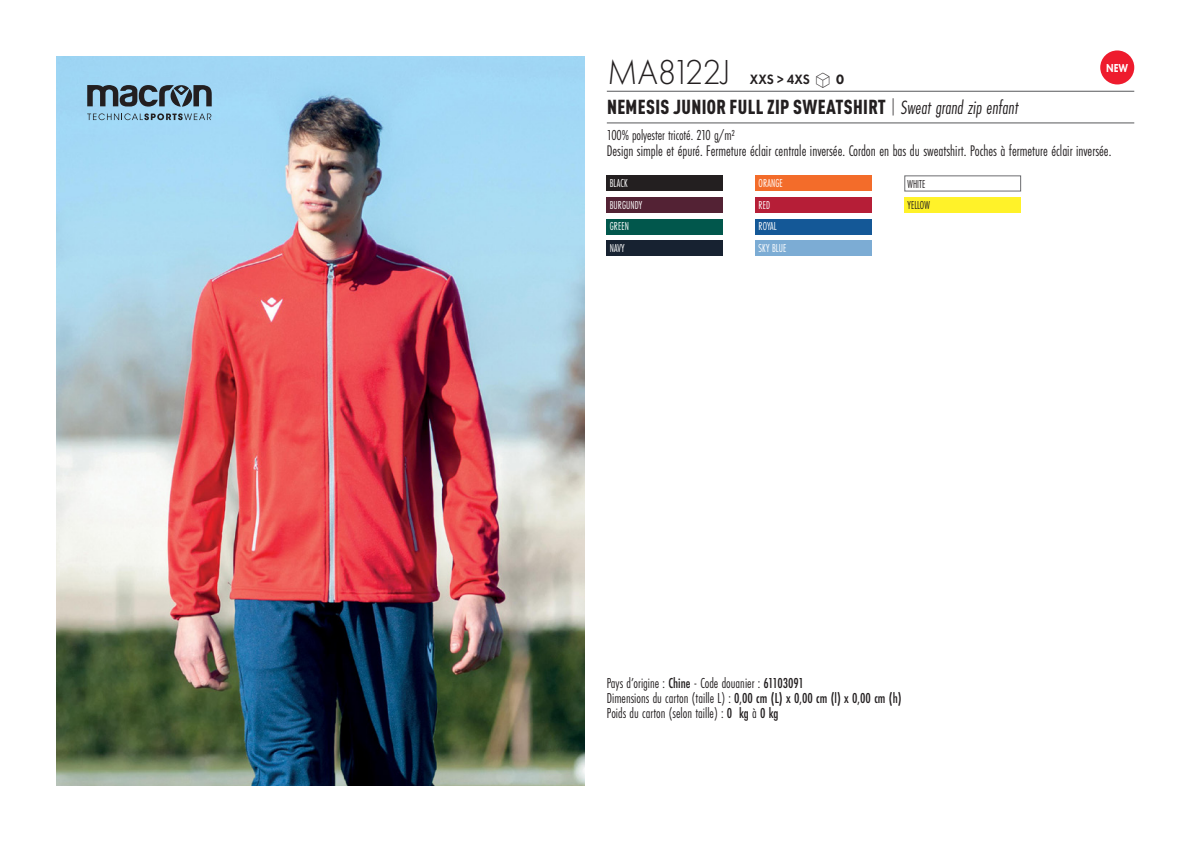
<style>
.page{position:relative;width:1191px;height:842px;background:#fff}
.page>*{position:absolute;margin:0;border:0;box-sizing:border-box;transform-origin:0 0}
.t1{font:300 36px "Futura PT";letter-spacing:-.02em;color:#231f20;scale:.95 1}
.t2{font:900 condensed 20px "DIN Pro";letter-spacing:.02em;color:#231f20;scale:.95 1}
.t3{font:16px "Futura PT Cond";color:#231f20;scale:.95 1}
.grammage_2020{font:15px "Futura PT Cond";color:#231f20;scale:.95 1}
.t4{font:500 15px "Futura PT Cond";color:#231f20;scale:.95 1}
.t5{font:600 14px "Futura PT";letter-spacing:-.01em;color:#231f20;scale:.95 1}
.Coloris_nuancier_bla{font:12px "Futura PT Cond";letter-spacing:.01em;color:#fff;scale:.9 1}
.Coloris_nuancier{font:12px "Futura PT Cond";letter-spacing:.01em;color:#231f20;scale:.9 1}
.nuancier_bloc_packsh{font:800 12px "Futura PT";color:#fff;scale:.8 1}
.s1{font-family:"Linotype Shapeshifter";font-weight:400;font-size:20px}
.s2{font-weight:800}
.s3{font-weight:300}
.s4{font-family:"Futura PT Cond";font-weight:400;font-style:italic;font-stretch:normal}
.s5{font-weight:500}
.s6{font-weight:400}
</style>
<div class="page">
<img style="left:57px;top:57px;width:527px;height:728px">
<hr style="left:607px;top:91px;width:527px;height:1px;background:#57585a">
<hr style="left:607px;top:123px;width:527px;height:1px;background:#57585a">
<div style="left:1100px;top:50px;width:34px;height:34px;background:#ee1b2d;border-radius:50%"></div>
<div style="left:607px;top:176px;width:116px;height:15px;background:#231f20"></div>
<div style="left:607px;top:197px;width:116px;height:16px;background:#532234"></div>
<div style="left:607px;top:219px;width:116px;height:15px;background:#01574c"></div>
<div style="left:607px;top:240px;width:116px;height:16px;background:#172231"></div>
<div style="left:755px;top:176px;width:117px;height:15px;background:#f36c2a"></div>
<div style="left:755px;top:197px;width:117px;height:16px;background:#b61e37"></div>
<div style="left:755px;top:219px;width:117px;height:15px;background:#145897"></div>
<div style="left:755px;top:240px;width:117px;height:16px;background:#7cacd4"></div>
<div style="left:904px;top:197px;width:116px;height:16px;background:#fff229"></div>
<svg style="left:87px;top:113px;width:124px;height:7px"></svg>
<svg style="left:87px;top:85px;width:125px;height:22px;background:#5b7280"></svg>
<p class="t1" style="left:607px;top:52px;width:131px">MA8122J</p>
<p class="nuancier_bloc_packsh" style="left:1106px;top:61px;width:29px">NEW</p>
<p class="t5" style="left:750px;top:71px;width:101px">XXS &gt; 4XS <span class="s1">S</span> <span class="s2">0</span></p>
<p class="t2" style="left:607px;top:91px;width:434px">NEMESIS JUNIOR FULL ZIP SWEATSHIRT <span class="s3">|</span> <span class="s4">Sweat grand zip enfant</span></p>
<p class="grammage_2020" style="left:607px;top:126px;width:136px">100% polyester tricoté. 210 g/m2</p>
<p class="t3" style="left:607px;top:142px;width:532px">Design simple et épuré. Fermeture éclair centrale inversée. Cordon en bas du sweatshirt. Poches à fermeture éclair inversée.</p>
<p class="Coloris_nuancier_bla" style="left:610px;top:176px;width:21px">BLACK</p>
<p class="Coloris_nuancier_bla" style="left:610px;top:198px;width:38px">BURGUNDY</p>
<p class="Coloris_nuancier_bla" style="left:610px;top:219px;width:23px">GREEN</p>
<p class="Coloris_nuancier_bla" style="left:610px;top:241px;width:18px">NAVY</p>
<p class="Coloris_nuancier_bla" style="left:758px;top:176px;width:28px">ORANGE</p>
<p class="Coloris_nuancier_bla" style="left:758px;top:198px;width:14px">RED</p>
<p class="Coloris_nuancier_bla" style="left:758px;top:219px;width:22px">ROYAL</p>
<p class="Coloris_nuancier_bla" style="left:758px;top:241px;width:32px">SKY BLUE</p>
<p class="Coloris_nuancier" style="left:907px;top:177px;width:22px">WHITE</p>
<p class="Coloris_nuancier" style="left:907px;top:198px;width:26px">YELLOW</p>
<p class="grammage_2020" style="left:607px;top:674px;width:209px">Pays d’origine : <span class="s5">Chine</span> - Code douanier : <span class="s5">61103091</span></p>
<p class="t4" style="left:607px;top:689px;width:312px"><span class="s6">Dimensions du carton (taille L) :</span> 0,00 cm (L) x 0,00 cm (l) x 0,00 cm (h)</p>
<p class="grammage_2020" style="left:607px;top:704px;width:182px">Poids du carton (selon taille) : <span class="s5">0 kg</span> à <span class="s5">0 kg</span></p>
</div>
